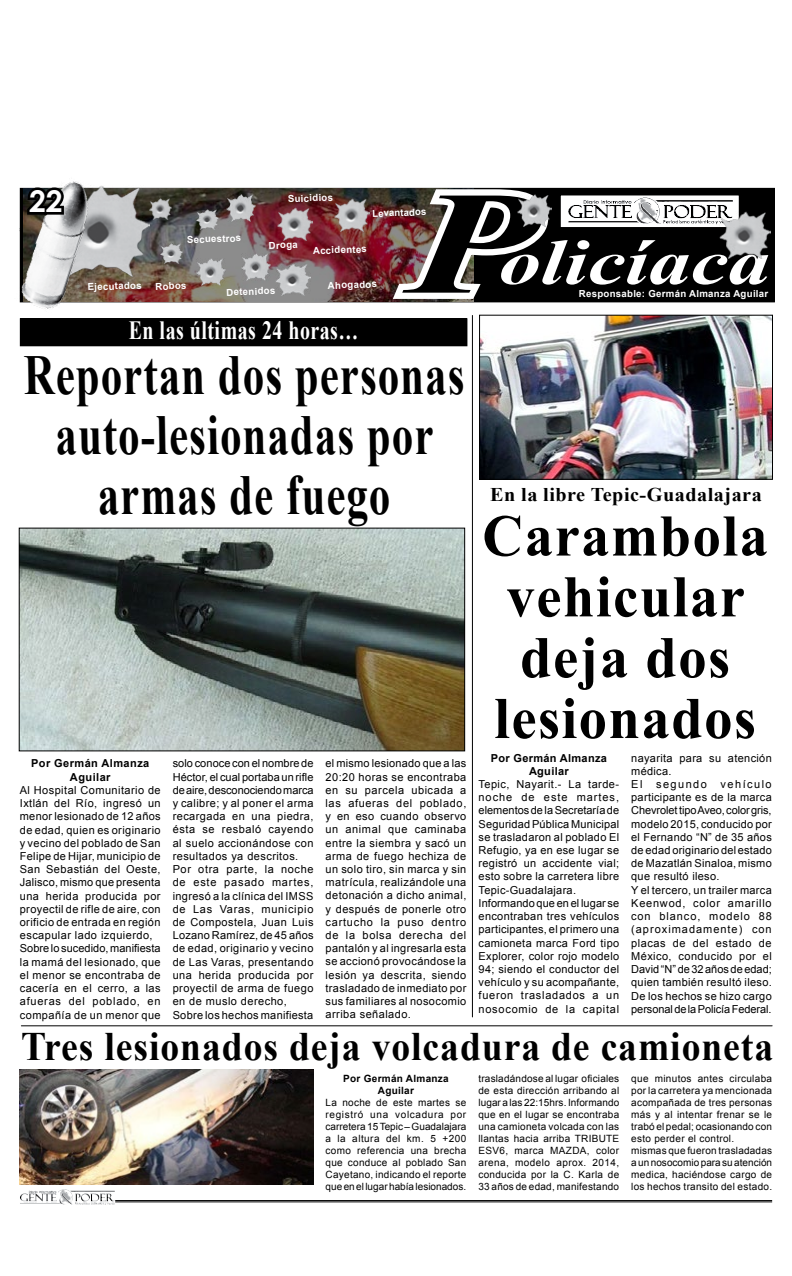
<style>
.page{position:relative;width:792px;height:1276px;background:#fff}
.page>*{position:absolute;margin:0;border:0;box-sizing:border-box;transform-origin:0 0}
.t1{font:italic 700 146.6px "Times New Roman";color:#000;scale:1.42 1}
.t2{font:italic 700 64.3px "Times New Roman";color:#fff;scale:1.31 1}
.t3{font:700 59px/60.8px "Times New Roman";letter-spacing:.025em;color:#000;text-align:center;scale:.96 1}
.t4{font:700 56.4px/60px "Times New Roman";color:#000;text-align:center;scale:.76 1}
.t5{font:700 40.4px "Times New Roman";letter-spacing:.025em;color:#000;scale:.93 1}
.t6{font:700 30px "Century Gothic";color:#fff}
.t7{font:700 26.2px "Times New Roman";letter-spacing:.025em;color:#fff;scale:.76 1}
.t8{font:700 25.2px "Century Gothic";color:#fff;scale:1.14 1}
.t9{font:700 19.4px "Times New Roman";letter-spacing:.025em;color:#000;scale:1.04 1}
.t10{font:11px/13.2px "Arial";letter-spacing:.03em;color:#000}
.t11{font:700 11px/13.2px "Arial";letter-spacing:.035em;color:#000;text-align:center}
.t12{font:10px/12px "Arial";letter-spacing:.03em;color:#000;text-align:justify}
.t13{font:700 10px/12px "Arial";letter-spacing:.03em;color:#000;text-align:center}
.t14{font:700 9.7px "Arial";letter-spacing:.03em;color:#fff}
</style>
<div class="page">
<hr style="left:115px;top:1200px;width:657px;height:1px;background:#000">
<hr style="left:115px;top:1201px;width:657px;height:1px;background:#000">
<svg style="left:667px;top:187px;width:92px;height:1px"></svg>
<img style="left:58px;top:1189px;width:14px;height:13px">
<div style="left:20px;top:319px;width:447px;height:27px;background:#000"></div>
<div style="left:20px;top:318px;width:447px;height:28px;border:1px solid #000"></div>
<hr style="left:472px;top:315px;width:1px;height:702px;background:#000">
<img style="left:481px;top:317px;width:290px;height:160px">
<div style="left:479px;top:315px;width:294px;height:164px;border:1px solid #000"></div>
<img style="left:21px;top:530px;width:442px;height:219px">
<div style="left:19px;top:528px;width:446px;height:223px;border:1px solid #000"></div>
<div style="left:20px;top:188px;width:754px;height:114px;background:#000"></div>
<img style="left:133px;top:188px;width:250px;height:114px">
<svg style="left:660px;top:196px;width:78px;height:30px;background:#cacacb"></svg>
<div style="left:560px;top:194px;width:180px;height:34px;border:1px solid #000"></div>
<img style="left:133px;top:187px;width:17px;height:89px">
<svg style="left:383px;top:187px;width:277px;height:116px"></svg>
<img style="left:19px;top:181px;width:114px;height:152px">
<img style="left:150px;top:199px;width:21px;height:20px">
<img style="left:161px;top:243px;width:21px;height:20px">
<img style="left:197px;top:209px;width:22px;height:20px">
<img style="left:227px;top:194px;width:29px;height:27px">
<img style="left:278px;top:208px;width:35px;height:32px">
<img style="left:241px;top:253px;width:29px;height:27px">
<img style="left:276px;top:264px;width:34px;height:32px">
<img style="left:517px;top:194px;width:35px;height:32px">
<img style="left:197px;top:259px;width:29px;height:27px">
<img style="left:335px;top:199px;width:35px;height:32px">
<img style="left:633px;top:197px;width:26px;height:23px">
<img style="left:720px;top:212px;width:50px;height:46px">
<svg style="left:19px;top:183px;width:49px;height:48px"></svg>
<hr style="left:21px;top:1025px;width:751px;height:1px;background:#000">
<img style="left:20px;top:1069px;width:293px;height:115px">
<h3 class="t6" style="left:29px;top:178px;width:35px">22</h3>
<h3 class="t8" style="left:20px;top:188px;width:30px">22</h3>
<p class="t14" style="left:288px;top:192px;width:47px;rotate:-2deg">Suicidios</p>
<h1 class="t1" style="left:408px;top:141px;width:91px">P</h1>
<p class="t14" style="left:372px;top:207px;width:55px;rotate:-2deg">Levantados</p>
<p class="t14" style="left:187px;top:233px;width:55px;rotate:-2deg">Secuestros</p>
<h2 class="t2" style="left:499px;top:217px;width:208px">olicíaca</h2>
<p class="t14" style="left:269px;top:239px;width:31px;rotate:-2deg">Droga</p>
<p class="t14" style="left:313px;top:244px;width:55px;rotate:-2deg">Accidentes</p>
<p class="t14" style="left:328px;top:279px;width:51px;rotate:-2deg">Ahogados</p>
<p class="t14" style="left:87px;top:280px;width:55px;rotate:-2deg">Ejecutados</p>
<p class="t14" style="left:226px;top:285px;width:50px;rotate:-2deg">Detenidos</p>
<p class="t14" style="left:155px;top:279px;width:33px;rotate:-2deg">Robos</p>
<p class="t14" style="left:579px;top:287px;width:191px">Responsable: Germán Almanza Aguilar</p>
<h3 class="t7" style="left:129px;top:311px;width:304px">En las últimas 24 horas…</h3>
<h3 class="t4" style="left:24px;top:343px;width:583px">Reportan dos personas auto-lesionadas por armas de fuego</h3>
<h3 class="t9" style="left:490px;top:481px;width:263px">En la libre Tepic-Guadalajara</h3>
<h3 class="t3" style="left:482px;top:503px;width:299px">Carambola vehicular deja dos lesionados</h3>
<p class="t11" style="left:31px;top:757px;width:120px">Por Germán Almanza<br>Aguilar</p>
<p class="t10" style="left:20px;top:783px;width:142px">Al Hospital Comunitario de<br>Ixtlán del Río, ingresó un menor lesionado de 12 años de edad, quien es originario y vecino del poblado de San<br>Felipe de Hijar, municipio de<br>San Sebastián del Oeste,<br>Jalisco, mismo que presenta una herida producida por proyectil de rifle de aire, con orificio de entrada en región escapular lado izquierdo,<br>Sobre lo sucedido, manifiesta la mamá del lesionado, que el menor se encontraba de cacería en el cerro, a las afueras del poblado, en compañía de un menor que</p>
<p class="t10" style="left:173px;top:757px;width:142px">solo conoce con el nombre de<br>Héctor, el cual portaba un rifle de aire, desconociendo marca y calibre; y al poner el arma recargada en una piedra, ésta se resbaló cayendo al suelo accionándose con resultados ya descritos.<br>Por otra parte, la noche de este pasado martes, ingresó a la clínica del IMSS de Las Varas, municipio de Compostela, Juan Luis<br>Lozano Ramírez, de 45 años de edad, originario y vecino de Las Varas, presentando una herida producida por proyectil de arma de fuego en de muslo derecho,<br>Sobre los hechos manifiesta</p>
<p class="t10" style="left:326px;top:757px;width:142px;text-align:justify">el mismo lesionado que a las 20:20 horas se encontraba en su parcela ubicada a las afueras del poblado, y en eso cuando observo un animal que caminaba entre la siembra y sacó un arma de fuego hechiza de un solo tiro, sin marca y sin matrícula, realizándole una detonación a dicho animal, y después de ponerle otro cartucho la puso dentro de la bolsa derecha del pantalón y al ingresarla esta se accionó provocándose la lesión ya descrita, siendo trasladado de inmediato por sus familiares al nosocomio arriba señalado.</p>
<p class="t11" style="left:491px;top:751px;width:118px">Por Germán Almanza<br>Aguilar</p>
<p class="t10" style="left:479px;top:777px;width:142px">Tepic, Nayarit.- La tarde&shy;noche de este martes, elementos de la Secretaría de<br>Seguridad Pública Municipal se trasladaron al poblado El<br>Refugio, ya en ese lugar se registró un accidente vial; esto sobre la carretera libre<br>Tepic-Guadalajara.<br>Informando que en el lugar se encontraban tres vehículos participantes, el primero una camioneta marca Ford tipo<br>Explorer, color rojo modelo<br>94; siendo el conductor del vehículo y su acompañante, fueron trasladados a un nosocomio de la capital</p>
<p class="t10" style="left:631px;top:751px;width:142px">nayarita para su atención médica.<br>El segundo vehículo participante es de la marca<br>Chevrolet tipo Aveo, color gris, modelo 2015, conducido por el Fernando “N” de 35 años de edad originario del estado de Mazatlán Sinaloa, mismo que resultó ileso.<br>Y el tercero, un trailer marca<br>Keenwod, color amarillo con blanco, modelo 88 (aproximadamente) con placas de del estado de<br>México, conducido por el<br>David “N” de 32 años de edad; quien también resultó ileso.<br>De los hechos se hizo cargo personal de la Policía Federal.</p>
<h3 class="t5" style="left:21px;top:1017px;width:810px">Tres lesionados deja volcadura de camioneta</h3>
<p class="t13" style="left:343px;top:1072px;width:107px">Por Germán Almanza<br>Aguilar</p>
<p class="t12" style="left:326px;top:1096px;width:142px">La noche de este martes se registró una volcadura por carretera 15 Tepic – Guadalajara a la altura del km. 5 +200 como referencia una brecha que conduce al poblado San Cayetano, indicando el reporte que en el lugar había lesionados.</p>
<p class="t12" style="left:478px;top:1072px;width:142px">trasladándose al lugar oficiales de esta dirección arribando al lugar a las 22:15hrs. Informando que en el lugar se encontraba una camioneta volcada con las llantas hacia arriba TRIBUTE ESV6, marca MAZDA, color arena, modelo aprox. 2014, conducida por la C. Karla de 33 años de edad, manifestando</p>
<p class="t12" style="left:631px;top:1072px;width:142px;text-align:left">que minutos antes circulaba por la carretera ya mencionada acompañada de tres personas más y al intentar frenar se le trabó el pedal; ocasionando con esto perder el control.<br>mismas que fueron trasladadas a un nosocomio para su atención medica, haciéndose cargo de los hechos transito del estado.</p>
</div>
